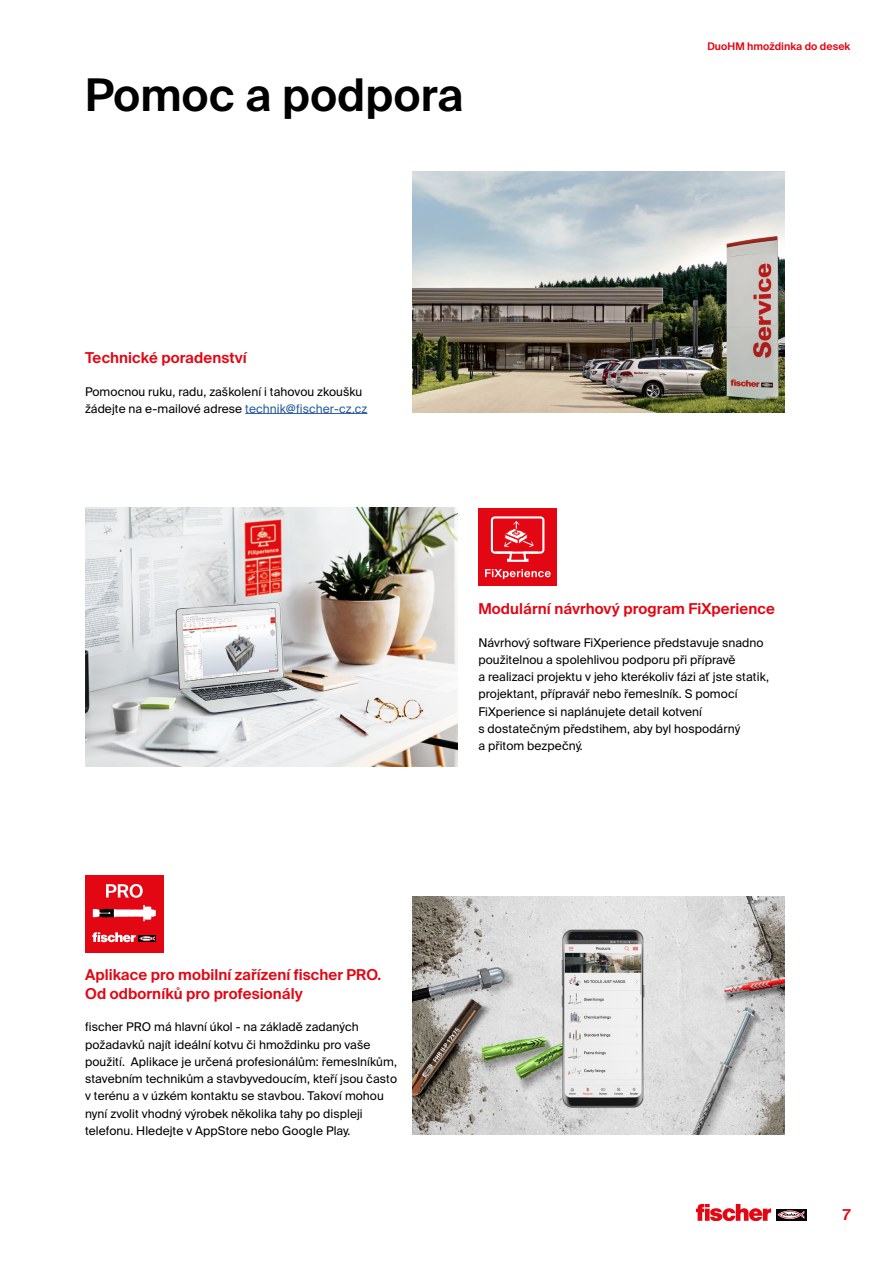
<style>
.page{position:relative;width:893px;height:1263px;background:#fff}
.page>*{position:absolute;margin:0;border:0;box-sizing:border-box;transform-origin:0 0}
.t1{font:600 45px "fischerstrong";letter-spacing:.005em;color:#000}
.t2{font:600 15px/18.8px "fischerstrong";letter-spacing:.005em;color:#e30613}
.t3{font:12px/17.2px "fischerstrong";letter-spacing:.005em;color:#000}
.t4{font:600 10.5px "fischerstrong";letter-spacing:.005em;color:#e30613}
.s1{color:#275b9b}
</style>
<div class="page">
<svg style="left:776px;top:1209px;width:30px;height:11px"></svg>
<svg style="left:777px;top:1210px;width:27px;height:9px"></svg>
<svg style="left:696px;top:1204px;width:75px;height:16px"></svg>
<img style="left:413px;top:896px;width:372px;height:238px">
<img style="left:555px;top:926px;width:96px;height:185px">
<img style="left:413px;top:171px;width:372px;height:242px">
<img style="left:85px;top:508px;width:372px;height:259px">
<div style="left:85px;top:875px;width:79px;height:77px;background:#e30613"></div>
<div style="left:138px;top:935px;width:18px;height:7px;background:#000"></div>
<svg style="left:92px;top:932px;width:63px;height:10px"></svg>
<svg style="left:106px;top:884px;width:37px;height:14px"></svg>
<svg style="left:93px;top:905px;width:63px;height:16px"></svg>
<div style="left:478px;top:508px;width:79px;height:77px;background:#e30613"></div>
<svg style="left:485px;top:569px;width:66px;height:10px"></svg>
<svg style="left:491px;top:516px;width:53px;height:46px"></svg>
<hr style="left:245px;top:413px;width:122px;height:1px;background:#275b9b">
<h1 class="t1" style="left:85px;top:70px;width:380px">Pomoc a podpora</h1>
<p class="t4" style="left:707px;top:41px;width:144px">DuoHM hmoždinka do desek</p>
<p class="t2" style="left:85px;top:349px;width:163px">Technické poradenství</p>
<p class="t3" style="left:85px;top:383px;width:284px">Pomocnou ruku, radu, zaškolení i tahovou zkoušku žádejte na e-mailové adrese <span class="s1">technik@fischer-cz.cz</span></p>
<p class="t2" style="left:478px;top:600px;width:298px">Modulární návrhový program FiXperience</p>
<p class="t3" style="left:478px;top:634px;width:292px">Návrhový software FiXperience představuje snadno použitelnou a spolehlivou podporu při přípravě<br>a realizaci projektu v jeho kterékoliv fázi ať jste statik, projektant, přípravář nebo řemeslník. S pomocí FiXperience si naplánujete detail kotvení<br>s dostatečným předstihem, aby byl hospodárný<br>a přitom bezpečný.</p>
<p class="t2" style="left:85px;top:966px;width:298px">Aplikace pro mobilní zařízení fischer PRO.<br>Od odborníků pro profesionály</p>
<p class="t3" style="left:85px;top:1018px;width:314px">fischer PRO má hlavní úkol - na základě zadaných požadavků najít ideální kotvu či hmoždinku pro vaše použití. Aplikace je určená profesionálům: řemeslníkům, stavebním technikům a stavbyvedoucím, kteří jsou často v terénu a v úzkém kontaktu se stavbou. Takoví mohou nyní zvolit vhodný výrobek několika tahy po displeji telefonu. Hledejte v AppStore nebo Google Play.</p>
<p class="t2" style="left:843px;top:1206px;width:9px">7</p>
</div>
